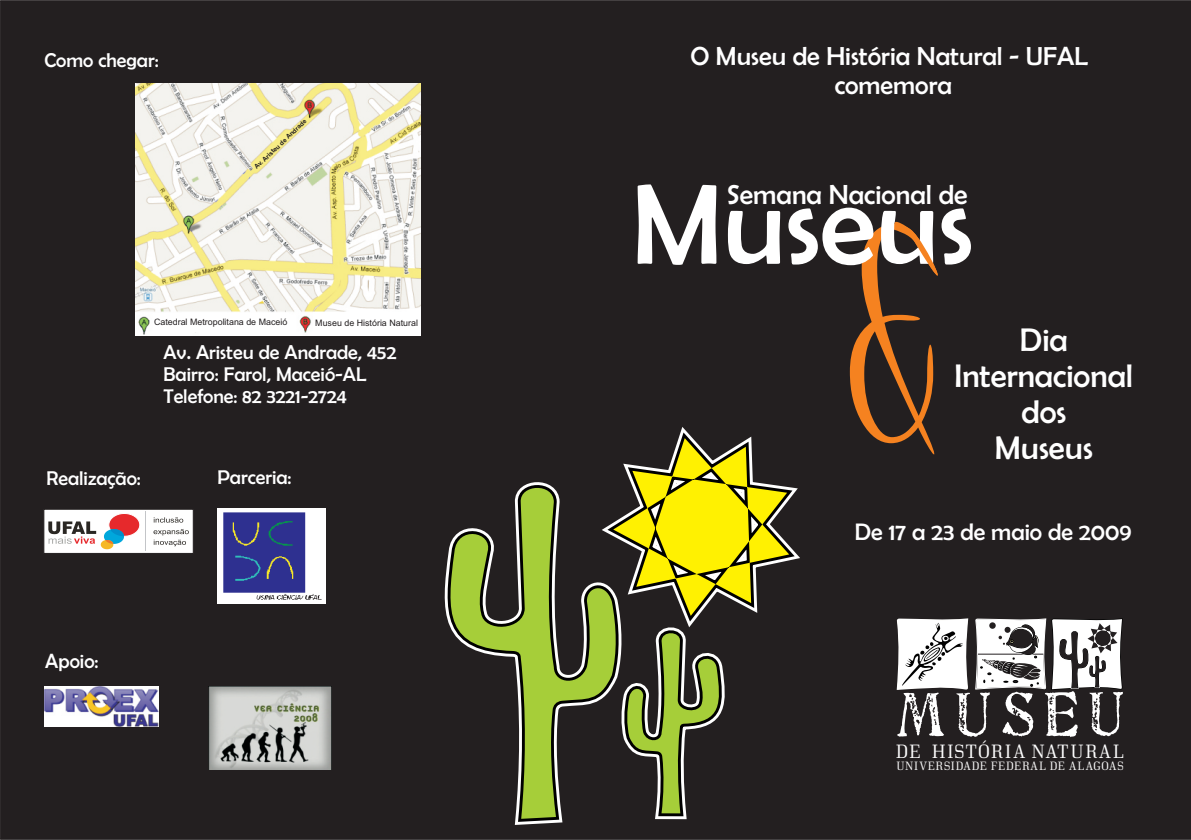
<style>
.page{position:relative;width:1191px;height:840px;background:#fff}
.page>*{position:absolute;margin:0;border:0;box-sizing:border-box;transform-origin:0 0}
.t1{font:114.8px "Berlin Sans FB";color:#fff}
.t2{font:500 62.6px "Artistamp";letter-spacing:.14em;color:#fff}
.t3{font:33px/36px "Berlin Sans FB";color:#fff;text-align:center}
.t4{font:27.8px "Berlin Sans FB";color:#fff}
.t5{font:26.2px/28.8px "Berlin Sans FB";color:#fff;text-align:center}
.t6{font:24px "Berlin Sans FB";color:#fff}
.t7{font:20.4px "Berlin Sans FB";color:#fff}
.t8{font:20px/22px "Berlin Sans FB";color:#fff}
.t9{font:19px "Bodonitown";letter-spacing:.09em;color:#fff}
.t10{font:11.8px "Bodonitown";letter-spacing:.09em;color:#fff}
.t11{font:8.8px "Arial";color:#231f20}
.t12{font:700 6.4px "Arial";color:#231f20}
</style>
<div class="page">
<div style="left:0;top:0;width:1191px;height:839px;background:#231f20"></div>
<div style="left:434px;top:421px;width:377px;height:409px;background:#231f20"></div>
<svg style="left:440px;top:482px;width:177px;height:342px;background:#2d2a2a"></svg>
<svg style="left:445px;top:482px;width:172px;height:336px;background:#545e33"></svg>
<svg style="left:624px;top:640px;width:103px;height:178px;background:#59623a"></svg>
<svg style="left:585px;top:410px;width:233px;height:230px;background:#2f2e26"></svg>
<svg style="left:613px;top:438px;width:176px;height:177px;background:#968e20"></svg>
<svg style="left:850px;top:218px;width:110px;height:254px;background:#493120"></svg>
<img style="left:135px;top:83px;width:286px;height:252px">
<div style="left:885px;top:610px;width:249px;height:168px;background:#231f20"></div>
<svg style="left:896px;top:618px;width:73px;height:72px;background:#d2d2d2"></svg>
<svg style="left:975px;top:558px;width:148px;height:132px"></svg>
<img style="left:208px;top:686px;width:124px;height:83px">
<img style="left:217px;top:508px;width:108px;height:95px">
<svg style="left:43px;top:508px;width:151px;height:45px"></svg>
<div style="left:153px;top:313px;width:135px;height:19px;background:#fff"></div>
<div style="left:313px;top:312px;width:106px;height:21px;background:#fff"></div>
<img style="left:44px;top:686px;width:115px;height:40px">
<p class="t8" style="left:44px;top:49px;width:116px">Como chegar:</p>
<p class="t12" style="left:254px;top:166px;width:71px;rotate:-44deg">Av. Aristeu de Andrade</p>
<p class="t11" style="left:154px;top:318px;width:135px">Catedral Metropolitana de Maceió</p>
<p class="t11" style="left:315px;top:319px;width:104px">Museu de História Natural</p>
<p class="t8" style="left:163px;top:341px;width:234px">Av. Aristeu de Andrade, 452<br>Bairro: Farol, Maceió-AL<br>Telefone: 82 3221-2724</p>
<p class="t8" style="left:47px;top:466px;width:96px">Realização:</p>
<p class="t8" style="left:217px;top:466px;width:76px">Parceria:</p>
<p class="t7" style="left:45px;top:649px;width:55px">Apoio:</p>
<h3 class="t5" style="left:690px;top:42px;width:399px">O Museu de História Natural - UFAL comemora</h3>
<h1 class="t1" style="left:632px;top:161px;width:343px">Museus</h1>
<h3 class="t4" style="left:727px;top:179px;width:242px">Semana Nacional de</h3>
<h3 class="t3" style="left:954px;top:321px;width:180px">Dia<br>Internacional dos<br>Museus</h3>
<p class="t6" style="left:855px;top:518px;width:278px">De 17 a 23 de maio de 2009</p>
<h2 class="t2" style="left:895px;top:679px;width:230px">MUSEU</h2>
<p class="t9" style="left:896px;top:739px;width:229px">DE HISTÓRIA NATURAL</p>
<p class="t10" style="left:896px;top:758px;width:228px">UNIVERSIDADE FEDERAL DE ALAGOAS</p>
</div>
